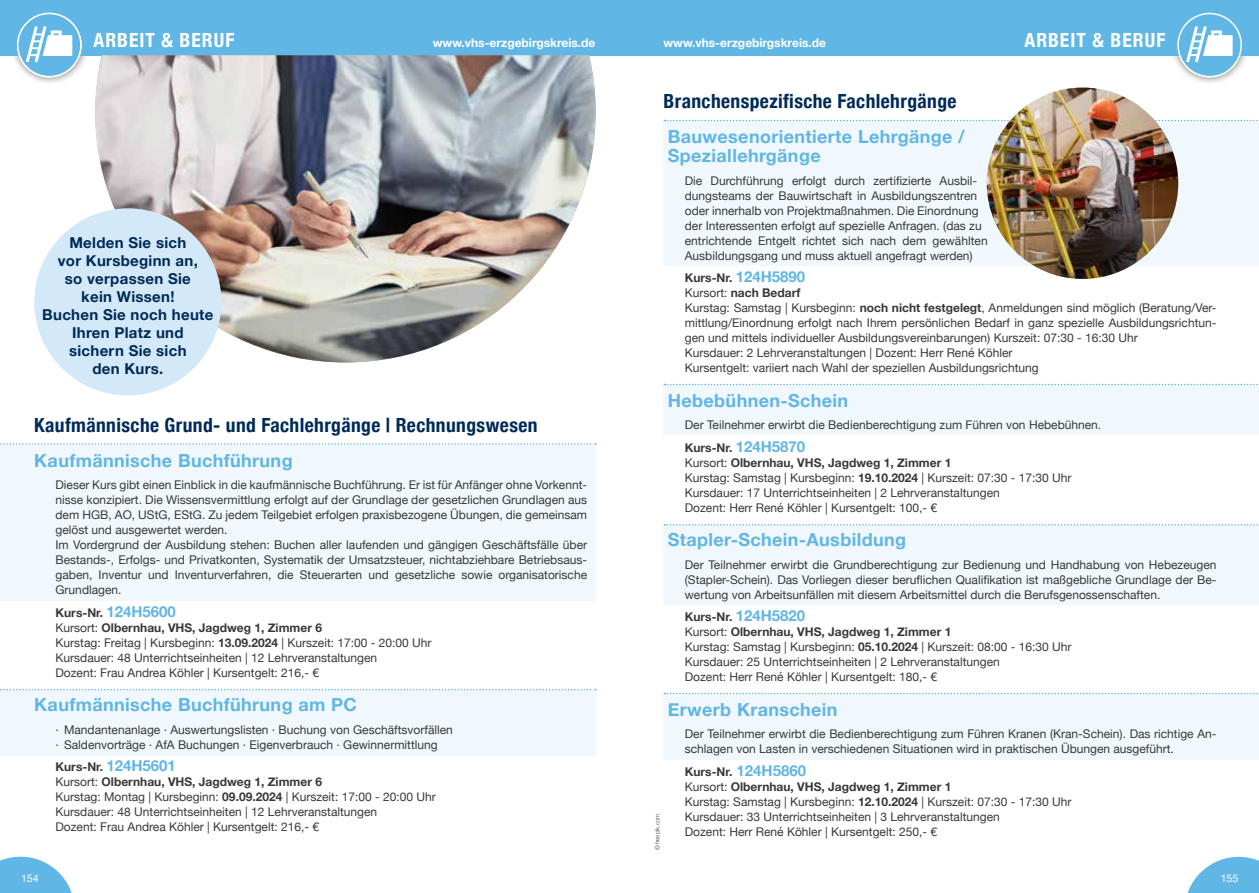
<style>
.page{position:relative;width:1259px;height:893px;background:#fff}
.page>*{position:absolute;margin:0;border:0;box-sizing:border-box;transform-origin:0 0}
.t1{font:700 condensed 19.5px "Helvetica Neue";letter-spacing:.02em;color:#002a58}
.t2{font:700 condensed 19.5px "Helvetica Neue";letter-spacing:.05em;color:#fff}
.t3{font:700 18px/19.5px "Helvetica Neue";letter-spacing:.02em;color:#60b6e4}
.t4{font:700 15px/18px "Helvetica Neue";letter-spacing:.02em;color:#002a58;text-align:center}
.t5{font:12px/15px "Helvetica Neue";color:#383937}
.t6{font:700 12px "Helvetica Neue";color:#fff}
.t7{font:10.5px "Helvetica Neue";color:#fff}
.t8{font:300 6px "Helvetica Neue";color:#383937}
.s1{font-weight:700}
.s2{font-weight:700;font-size:15px;color:#60b6e4}
</style>
<div class="page">
<div style="left:1169px;top:5px;width:81px;height:81px;background:#000;opacity:.55"></div>
<div style="left:9px;top:5px;width:81px;height:81px;background:#000;opacity:.55"></div>
<svg style="left:0;top:857px;width:72px;height:36px"></svg>
<div style="left:0;top:0;width:1259px;height:55px;background:#60b6e4"></div>
<svg style="left:1187px;top:857px;width:72px;height:36px"></svg>
<div style="left:18px;top:14px;width:63px;height:63px;background:#60b6e4;border-radius:50%"></div>
<div style="left:17px;top:13px;width:65px;height:64px;border:2px solid #fff;border-radius:50%"></div>
<svg style="left:26px;top:26px;width:47px;height:37px"></svg>
<div style="left:1178px;top:14px;width:63px;height:63px;background:#60b6e4;border-radius:50%"></div>
<div style="left:1177px;top:13px;width:65px;height:64px;border:2px solid #fff;border-radius:50%"></div>
<svg style="left:1186px;top:26px;width:46px;height:36px"></svg>
<img style="left:95px;top:55px;width:501px;height:307px">
<div style="left:663px;top:121px;width:596px;height:145px;background:#f1f8fd"></div>
<div style="left:663px;top:385px;width:596px;height:50px;background:#f1f8fd"></div>
<div style="left:663px;top:526px;width:596px;height:79px;background:#f1f8fd"></div>
<div style="left:663px;top:694px;width:596px;height:66px;background:#f1f8fd"></div>
<svg style="left:664px;top:120px;width:594px;height:1px"></svg>
<svg style="left:664px;top:384px;width:594px;height:1px"></svg>
<svg style="left:664px;top:524px;width:595px;height:2px"></svg>
<svg style="left:664px;top:693px;width:594px;height:1px"></svg>
<img style="left:986px;top:88px;width:192px;height:191px;border-radius:96px">
<div style="left:0;top:445px;width:595px;height:156px;background:#f1f8fd"></div>
<div style="left:0;top:690px;width:595px;height:66px;background:#f1f8fd"></div>
<svg style="left:0;top:443px;width:596px;height:2px"></svg>
<svg style="left:0;top:689px;width:596px;height:1px"></svg>
<div style="left:34px;top:208px;width:187px;height:187px;background:#d4e9f8;border-radius:50%"></div>
<h1 class="t2" style="left:94px;top:24px;width:142px">ARBEIT &amp; BERUF</h1>
<h1 class="t2" style="left:1024px;top:24px;width:142px">ARBEIT &amp; BERUF</h1>
<p class="t6" style="left:433px;top:34px;width:164px">www.vhs-erzgebirgskreis.de</p>
<p class="t6" style="left:663px;top:34px;width:164px">www.vhs-erzgebirgskreis.de</p>
<p class="t4" style="left:42px;top:234px;width:173px">Melden Sie sich<br>vor Kursbeginn an,<br>so verpassen Sie<br>kein Wissen!<br>Buchen Sie noch heute<br>Ihren Platz und<br>sichern Sie sich<br>den Kurs.</p>
<h1 class="t1" style="left:34px;top:409px;width:505px">Kaufmännische Grund- und Fachlehrgänge | Rechnungswesen</h1>
<h2 class="t3" style="left:34px;top:451px;width:260px">Kaufmännische Buchführung</h2>
<p class="t5" style="left:56px;top:478px;width:533px">Dieser Kurs gibt einen Einblick in die kaufmännische Buchführung. Er ist für Anfänger ohne Vorkennt&shy;nisse konzipiert. Die Wissensvermittlung erfolgt auf der Grundlage der gesetzlichen Grundlagen aus dem HGB, AO, UStG, EStG. Zu jedem Teilgebiet erfolgen praxisbezogene Übungen, die gemeinsam gelöst und ausgewertet werden.<br>Im Vordergrund der Ausbildung stehen: Buchen aller laufenden und gängigen Geschäftsfälle über Bestands-, Erfolgs- und Privatkonten, Systematik der Umsatzsteuer, nichtabziehbare Betriebsaus&shy;gaben, Inventur und Inventurverfahren, die Steuerarten und gesetzliche sowie organisatorische Grundlagen.</p>
<p class="t5" style="left:56px;top:606px;width:377px"><span class="s1">Kurs-Nr.</span> <span class="s2">124H5600<br></span>Kursort: <span class="s1">Olbernhau, VHS, Jagdweg 1, Zimmer 6<br></span>Kurstag: Freitag | Kursbeginn: <span class="s1">13.09.2024</span> | Kurszeit: 17:00 - 20:00 Uhr Kursdauer: 48 Unterrichtseinheiten | 12 Lehrveranstaltungen<br>Dozent: Frau Andrea Köhler | Kursentgelt: 216,- €</p>
<h2 class="t3" style="left:34px;top:696px;width:324px">Kaufmännische Buchführung am PC</h2>
<p class="t5" style="left:56px;top:723px;width:399px">· Mandantenanlage · Auswertungslisten · Buchung von Geschäftsvorfällen · Saldenvorträge · AfA Buchungen · Eigenverbrauch · Gewinnermittlung</p>
<p class="t5" style="left:56px;top:760px;width:382px"><span class="s1">Kurs-Nr.</span> <span class="s2">124H5601<br></span>Kursort: <span class="s1">Olbernhau, VHS, Jagdweg 1, Zimmer 6<br></span>Kurstag: Montag | Kursbeginn: <span class="s1">09.09.2024</span> | Kurszeit: 17:00 - 20:00 Uhr Kursdauer: 48 Unterrichtseinheiten | 12 Lehrveranstaltungen<br>Dozent: Frau Andrea Köhler | Kursentgelt: 216,- €</p>
<h1 class="t1" style="left:663px;top:85px;width:294px">Branchenspezifische Fachlehrgänge</h1>
<h2 class="t3" style="left:668px;top:127px;width:298px">Bauwesenorientierte Lehrgänge /<br>Speziallehrgänge</h2>
<p class="t5" style="left:685px;top:173px;width:304px">Die Durchführung erfolgt durch zertifizierte Ausbil&shy;dungsteams der Bauwirtschaft in Ausbildungszentren oder innerhalb von Projektmaßnahmen. Die Einordnung der Interessenten erfolgt auf spezielle Anfragen. (das zu entrichtende Entgelt richtet sich nach dem gewählten Ausbildungsgang und muss aktuell angefragt werden)</p>
<p class="t5" style="left:685px;top:271px;width:533px"><span class="s1">Kurs-Nr.</span> <span class="s2">124H5890<br></span>Kursort: <span class="s1">nach Bedarf<br></span>Kurstag: Samstag | Kursbeginn: <span class="s1">noch nicht festgelegt</span>, Anmeldungen sind möglich (Beratung/Ver&shy;mittlung/Einordnung erfolgt nach Ihrem persönlichen Bedarf in ganz spezielle Ausbildungsrichtun&shy;gen und mittels individueller Ausbildungsvereinbarungen) Kurszeit: 07:30 - 16:30 Uhr<br>Kursdauer: 2 Lehrveranstaltungen | Dozent: Herr René Köhler<br>Kursentgelt: variiert nach Wahl der speziellen Ausbildungsrichtung</p>
<h2 class="t3" style="left:668px;top:391px;width:182px">Hebebühnen-Schein</h2>
<p class="t5" style="left:685px;top:414px;width:418px;line-height:22.5px">Der Teilnehmer erwirbt die Bedienberechtigung zum Führen von Hebebühnen.<br><span class="s1">Kurs-Nr.</span> <span class="s2">124H5870</span></p>
<p class="t5" style="left:685px;top:455px;width:388px">Kursort: <span class="s1">Olbernhau, VHS, Jagdweg 1, Zimmer 1<br></span>Kurstag: Samstag | Kursbeginn: <span class="s1">19.10.2024</span> | Kurszeit: 07:30 - 17:30 Uhr Kursdauer: 17 Unterrichtseinheiten | 2 Lehrveranstaltungen<br>Dozent: Herr René Köhler | Kursentgelt: 100,- €</p>
<h2 class="t3" style="left:668px;top:530px;width:240px">Stapler-Schein-Ausbildung</h2>
<p class="t5" style="left:685px;top:557px;width:533px;text-align:justify">Der Teilnehmer erwirbt die Grundberechtigung zur Bedienung und Handhabung von Hebezeugen (Stapler-Schein). Das Vorliegen dieser beruflichen Qualifikation ist maßgebliche Grundlage der Be&shy;wertung von Arbeitsunfällen mit diesem Arbeitsmittel durch die Berufsgenossenschaften.</p>
<p class="t5" style="left:685px;top:610px;width:388px"><span class="s1">Kurs-Nr.</span> <span class="s2">124H5820<br></span>Kursort: <span class="s1">Olbernhau, VHS, Jagdweg 1, Zimmer 1<br></span>Kurstag: Samstag | Kursbeginn: <span class="s1">05.10.2024</span> | Kurszeit: 08:00 - 16:30 Uhr Kursdauer: 25 Unterrichtseinheiten | 2 Lehrveranstaltungen<br>Dozent: Herr René Köhler | Kursentgelt: 180,- €</p>
<h2 class="t3" style="left:668px;top:700px;width:171px">Erwerb Kranschein</h2>
<p class="t5" style="left:685px;top:727px;width:533px">Der Teilnehmer erwirbt die Bedienberechtigung zum Führen Kranen (Kran-Schein). Das richtige An&shy;schlagen von Lasten in verschiedenen Situationen wird in praktischen Übungen ausgeführt.</p>
<p class="t5" style="left:685px;top:764px;width:388px"><span class="s1">Kurs-Nr.</span> <span class="s2">124H5860<br></span>Kursort: <span class="s1">Olbernhau, VHS, Jagdweg 1, Zimmer 1<br></span>Kurstag: Samstag | Kursbeginn: <span class="s1">12.10.2024</span> | Kurszeit: 07:30 - 17:30 Uhr Kursdauer: 33 Unterrichtseinheiten | 3 Lehrveranstaltungen<br>Dozent: Herr René Köhler | Kursentgelt: 250,- €</p>
<p class="t8" style="left:652px;top:850px;width:38px;rotate:-90deg">© freepik.com</p>
<p class="t7" style="left:21px;top:870px;width:19px">154</p>
<p class="t7" style="left:1220px;top:870px;width:19px">155</p>
</div>
